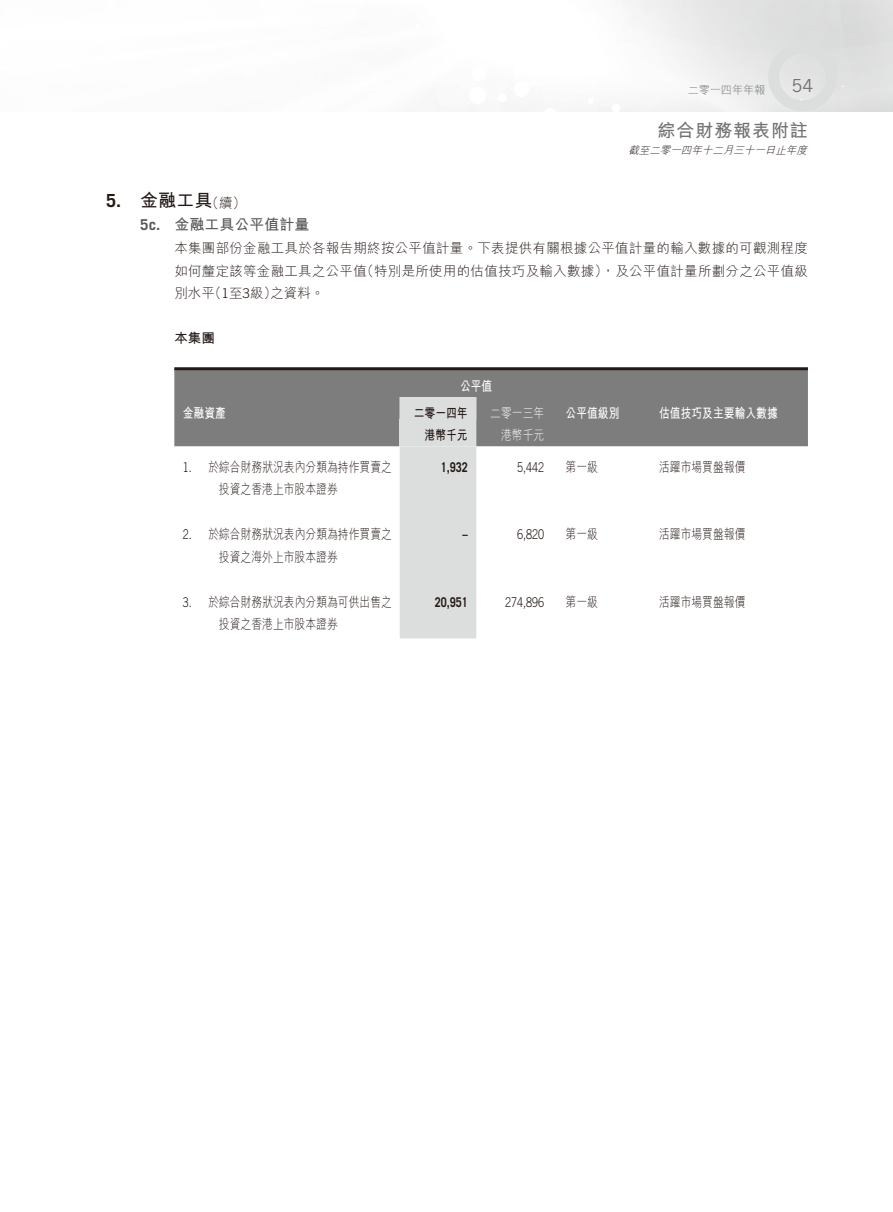
<style>
.page{position:relative;width:893px;height:1212px;background:#fff}
.page>*{position:absolute;margin:0;border:0;box-sizing:border-box;transform-origin:0 0}
.t1{font:18px "M Hei HK Bold E Ten B5 H";color:#231916}
.t2{font:18px "M Hei HK Bold E Ten B5 H";letter-spacing:.05em;color:#717171}
.t3{font:18px "Trade Gothic LT Std";color:#717171}
.t4{font:15px "M Hei HK Bold E Ten B5 H";color:#595857}
.t5{font:13.5px/22.5px "M Hei HK Light E Ten B5 H";color:#231916;scale:.8 1}
.t6{font:13.5px/22.5px "M Hei HK Light E Ten B5 H";color:#231916;text-align:justify}
.t7{font:13.5px "M Hei HK Bold E Ten B5 H";color:#fff;scale:.8 1}
.t8{font:300 13.5px "Trade Gothic LT Std";color:#231916;scale:.8 1}
.t9{font:700 13.5px "Trade Gothic LT Std";color:#231916;scale:.8 1}
.t10{font:13.5px "M Hei HK Bold E Ten B5 H";color:#231916;scale:.8 1}
.t11{font:13.5px "M Hei HK Light E Ten B5 H";color:#fff;scale:.8 1}
.t12{font:13.5px "M Hei HK Bold E Ten B5 H";color:#231916}
.t13{font:11.25px "M Hei HK Light E Ten B5 H";letter-spacing:-.015em;color:#717171}
.t14{font:italic 10.5px "M Hei HK Light E Ten B5 H";color:#231916}
.s1{font-family:"Trade Gothic LT Std";font-weight:700}
.s2{font-family:"M Hei HK Light E Ten B5 H";font-size:13.5px}
.s3{font-family:"Trade Gothic LT Std";font-weight:300}
</style>
<div class="page">
<div style="left:768px;top:43px;width:69px;height:68px;background:#dfe0e0"></div>
<div style="left:174px;top:370px;width:634px;height:76px;background:#7d7d7d"></div>
<div style="left:400px;top:397px;width:76px;height:241px;background:#dcdddd"></div>
<div style="left:400px;top:419px;width:76px;height:27px;background:#dcdddd"></div>
<hr style="left:174px;top:367px;width:634px;height:3px;background:#231916">
<p class="t13" style="left:688px;top:85px;width:79px">二零一四年年報</p>
<h1 class="t3" style="left:792px;top:80px;width:23px">54</h1>
<h1 class="t2" style="left:658px;top:124px;width:152px">綜合財務報表附註</h1>
<p class="t14" style="left:628px;top:146px;width:183px">截至二零一四年十二月三十一日止年度</p>
<h1 class="t1" style="left:106px;top:194px;width:141px"><span class="s1">5.</span> 金融工具<span class="s2">（續）</span></h1>
<p class="t4" style="left:140px;top:219px;width:171px"><span class="s1">5c.</span> 金融工具公平值計量</p>
<p class="t6" style="left:174px;top:238px;width:635px">本集團部份金融工具於各報告期終按公平值計量。下表提供有關根據公平值計量的輸入數據的可觀測程度如何釐定該等金融工具之公平值（特別是所使用的估值技巧及輸入數據），及公平值計量所劃分之公平值級別水平（<span class="s3">1</span>至<span class="s3">3</span>級）之資料。</p>
<p class="t12" style="left:174px;top:333px;width:42px">本集團</p>
<p class="t7" style="left:460px;top:381px;width:42px">公平值</p>
<p class="t7" style="left:183px;top:408px;width:56px">金融資產</p>
<p class="t10" style="left:414px;top:408px;width:69px">二零一四年</p>
<p class="t11" style="left:490px;top:408px;width:69px">二零一三年</p>
<p class="t7" style="left:566px;top:408px;width:69px">公平值級別</p>
<p class="t7" style="left:659px;top:408px;width:150px">估值技巧及主要輸入數據</p>
<p class="t10" style="left:425px;top:430px;width:55px">港幣千元</p>
<p class="t11" style="left:501px;top:430px;width:55px">港幣千元</p>
<p class="t5" style="left:219px;top:457px;width:218px;text-indent:-36px"><span class="s3">1.</span> 於綜合財務狀況表內分類為持作買賣之投資之香港上市股本證券</p>
<p class="t9" style="left:441px;top:462px;width:35px">1,932</p>
<p class="t8" style="left:517px;top:462px;width:35px">5,442</p>
<p class="t5" style="left:566px;top:457px;width:42px">第一級</p>
<p class="t5" style="left:659px;top:457px;width:110px">活躍市場買盤報價</p>
<p class="t5" style="left:219px;top:524px;width:218px;text-indent:-36px"><span class="s3">2.</span> 於綜合財務狀況表內分類為持作買賣之投資之海外上市股本證券</p>
<p class="t9" style="left:462px;top:529px;width:8px">–</p>
<p class="t8" style="left:517px;top:529px;width:35px">6,820</p>
<p class="t5" style="left:566px;top:524px;width:42px">第一級</p>
<p class="t5" style="left:659px;top:524px;width:110px">活躍市場買盤報價</p>
<p class="t5" style="left:219px;top:592px;width:218px;text-indent:-36px"><span class="s3">3.</span> 於綜合財務狀況表內分類為可供出售之投資之香港上市股本證券</p>
<p class="t9" style="left:435px;top:597px;width:43px">20,951</p>
<p class="t8" style="left:505px;top:597px;width:50px">274,896</p>
<p class="t5" style="left:566px;top:592px;width:42px">第一級</p>
<p class="t5" style="left:659px;top:592px;width:110px">活躍市場買盤報價</p>
</div>
